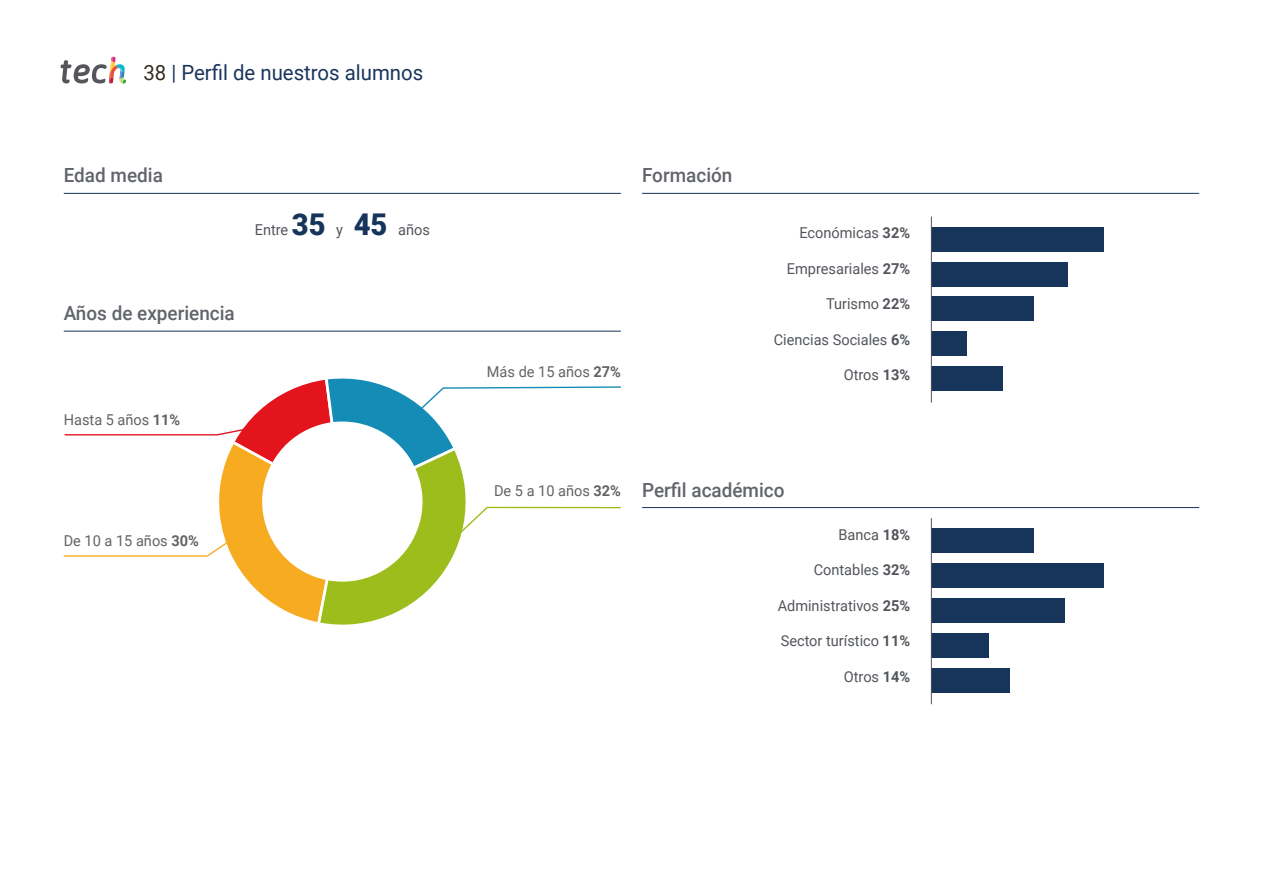
<style>
.page{position:relative;width:1263px;height:893px;background:#fff}
.page>*{position:absolute;margin:0;border:0;box-sizing:border-box;transform-origin:0 0}
.t1{font:21px "Roboto";color:#1a355c}
.t2{font:500 19.5px "Roboto";color:#61646a}
.t3{font:15px "Roboto";color:#52555b}
.t4{font:15px "Roboto";color:#636363}
.s1{color:#312e20}
.s2{font-weight:900;font-size:30px;color:#17355b}
.s3{font-weight:700}
</style>
<div class="page">
<svg style="left:61px;top:57px;width:65px;height:27px"></svg>
<hr style="left:64px;top:193px;width:557px;height:1px;background:#17355b">
<hr style="left:64px;top:331px;width:557px;height:1px;background:#17355b">
<svg style="left:64px;top:378px;width:557px;height:247px"></svg>
<hr style="left:642px;top:193px;width:557px;height:1px;background:#17355b">
<div style="left:931px;top:227px;width:173px;height:25px;background:#17355b"></div>
<div style="left:931px;top:262px;width:136px;height:24px;background:#17355b"></div>
<div style="left:931px;top:296px;width:103px;height:25px;background:#17355b"></div>
<div style="left:931px;top:331px;width:36px;height:25px;background:#17355b"></div>
<div style="left:931px;top:366px;width:72px;height:25px;background:#17355b"></div>
<hr style="left:931px;top:217px;width:1px;height:186px;background:#52555b">
<div style="left:931px;top:563px;width:173px;height:25px;background:#17355b"></div>
<hr style="left:642px;top:507px;width:557px;height:1px;background:#17355b">
<div style="left:931px;top:528px;width:103px;height:25px;background:#17355b"></div>
<div style="left:931px;top:598px;width:134px;height:25px;background:#17355b"></div>
<div style="left:931px;top:633px;width:58px;height:25px;background:#17355b"></div>
<div style="left:931px;top:668px;width:79px;height:24px;background:#17355b"></div>
<hr style="left:931px;top:518px;width:1px;height:186px;background:#52555b">
<h1 class="t1" style="left:144px;top:57px;width:281px"><span class="s1">38</span> | Perfil de nuestros alumnos</h1>
<h2 class="t2" style="left:64px;top:161px;width:101px">Edad media</h2>
<p class="t3" style="left:255px;top:219px;width:177px">Entre <span class="s2">35</span> y <span class="s2">45</span> años</p>
<h2 class="t2" style="left:64px;top:300px;width:173px">Años de experiencia</h2>
<p class="t4" style="left:64px;top:409px;width:118px">Hasta 5 años <span class="s3">11%</span></p>
<p class="t4" style="left:64px;top:530px;width:137px">De 10 a 15 años <span class="s3">30%</span></p>
<h2 class="t2" style="left:642px;top:161px;width:92px">Formación</h2>
<p class="t4" style="left:487px;top:361px;width:135px">Más de 15 años <span class="s3">27%</span></p>
<p class="t3" style="left:799px;top:222px;width:112px">Económicas <span class="s3">32%</span></p>
<p class="t3" style="left:787px;top:258px;width:125px">Empresariales <span class="s3">27%</span></p>
<p class="t3" style="left:826px;top:293px;width:86px">Turismo <span class="s3">22%</span></p>
<p class="t3" style="left:774px;top:329px;width:138px">Ciencias Sociales <span class="s3">6%</span></p>
<p class="t3" style="left:844px;top:364px;width:68px">Otros <span class="s3">13%</span></p>
<p class="t4" style="left:494px;top:480px;width:128px">De 5 a 10 años <span class="s3">32%</span></p>
<h2 class="t2" style="left:642px;top:476px;width:144px">Perfil académico</h2>
<p class="t3" style="left:838px;top:524px;width:73px">Banca <span class="s3">18%</span></p>
<p class="t3" style="left:814px;top:559px;width:98px">Contables <span class="s3">32%</span></p>
<p class="t3" style="left:778px;top:595px;width:134px">Administrativos <span class="s3">25%</span></p>
<p class="t3" style="left:781px;top:630px;width:131px">Sector turístico <span class="s3">11%</span></p>
<p class="t3" style="left:844px;top:666px;width:68px">Otros <span class="s3">14%</span></p>
</div>
